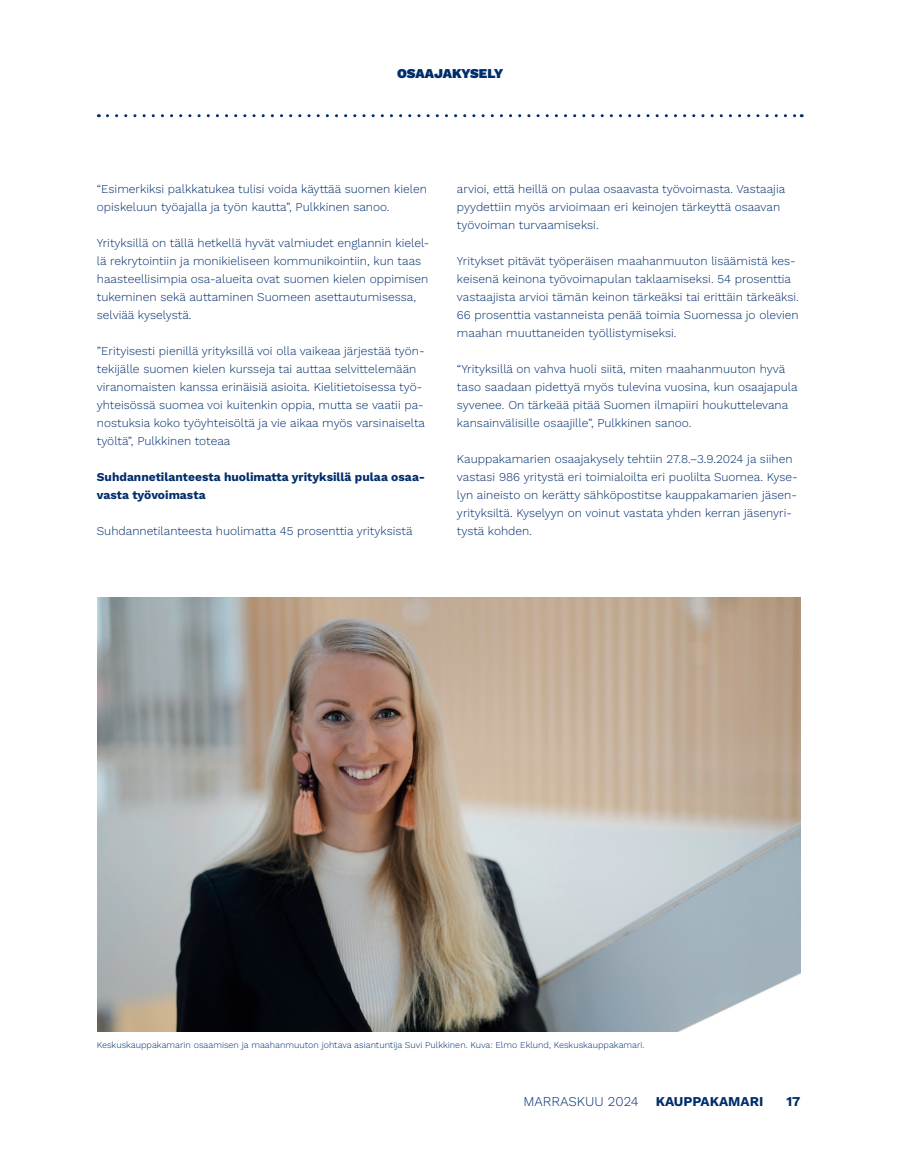
<style>
.page{position:relative;width:898px;height:1153px;background:#fff}
.page>*{position:absolute;margin:0;border:0;box-sizing:border-box;transform-origin:0 0}
.t1{font:700 13.5px "Work Sans";color:#002e6b}
.t2{font:300 13.5px "Work Sans";color:#002e6b}
.t3{font:900 13.5px "Work Sans";color:#002e6b}
.t4{font:300 12px/18px "Work Sans";color:#002e6b}
.t5{font:700 12px/18px "Work Sans";color:#002e6b}
.t6{font:300 9px "Work Sans";color:#002e6b}
</style>
<div class="page">
<svg style="left:107px;top:114px;width:694px;height:3px"></svg>
<img style="left:98px;top:597px;width:701px;height:434px">
<p class="t3" style="left:397px;top:63px;width:108px">OSAAJAKYSELY</p>
<p class="t4" style="left:97px;top:179px;width:331px">“Esimerkiksi palkkatukea tulisi voida käyttää suomen kielen opiskeluun työajalla ja työn kautta”, Pulkkinen sanoo.</p>
<p class="t4" style="left:97px;top:233px;width:334px">Yrityksillä on tällä hetkellä hyvät valmiudet englannin kielel&shy;lä rekrytointiin ja monikieliseen kommunikointiin, kun taas haasteellisimpia osa-alueita ovat suomen kielen oppimisen tukeminen sekä auttaminen Suomeen asettautumisessa, selviää kyselystä.</p>
<p class="t4" style="left:97px;top:341px;width:329px">”Erityisesti pienillä yrityksillä voi olla vaikeaa järjestää työn&shy;tekijälle suomen kielen kursseja tai auttaa selvittelemään viranomaisten kanssa erinäisiä asioita. Kielitietoisessa työ&shy;yhteisössä suomea voi kuitenkin oppia, mutta se vaatii pa&shy;nostuksia koko työyhteisöltä ja vie aikaa myös varsinaiselta työltä”, Pulkkinen toteaa</p>
<p class="t5" style="left:97px;top:467px;width:330px">Suhdannetilanteesta huolimatta yrityksillä pulaa osaa&shy;vasta työvoimasta</p>
<p class="t4" style="left:97px;top:521px;width:317px">Suhdannetilanteesta huolimatta 45 prosenttia yrityksistä</p>
<p class="t4" style="left:457px;top:179px;width:330px">arvioi, että heillä on pulaa osaavasta työvoimasta. Vastaajia pyydettiin myös arvioimaan eri keinojen tärkeyttä osaavan työvoiman turvaamiseksi.</p>
<p class="t4" style="left:457px;top:251px;width:343px">Yritykset pitävät työperäisen maahanmuuton lisäämistä kes&shy;keisenä keinona työvoimapulan taklaamiseksi. 54 prosenttia vastaajista arvioi tämän keinon tärkeäksi tai erittäin tärkeäksi.<br>66 prosenttia vastanneista penää toimia Suomessa jo olevien maahan muuttaneiden työllistymiseksi.</p>
<p class="t4" style="left:457px;top:359px;width:342px">“Yrityksillä on vahva huoli siitä, miten maahanmuuton hyvä taso saadaan pidettyä myös tulevina vuosina, kun osaajapula syvenee. On tärkeää pitää Suomen ilmapiiri houkuttelevana kansainvälisille osaajille”, Pulkkinen sanoo.</p>
<p class="t4" style="left:457px;top:449px;width:342px">Kauppakamarien osaajakysely tehtiin 27.8.–3.9.2024 ja siihen vastasi 986 yritystä eri toimialoilta eri puolilta Suomea. Kyse&shy;lyn aineisto on kerätty sähköpostitse kauppakamarien jäsen&shy;yrityksiltä. Kyselyyn on voinut vastata yhden kerran jäsenyri&shy;tystä kohden.</p>
<p class="t6" style="left:97px;top:1037px;width:549px">Keskuskauppakamarin osaamisen ja maahanmuuton johtava asiantuntija Suvi Pulkkinen. Kuva: Elmo Eklund, Keskuskauppakamari.</p>
<p class="t2" style="left:523px;top:1091px;width:117px">MARRASKUU 2024</p>
<p class="t1" style="left:655px;top:1090px;width:109px">KAUPPAKAMARI</p>
<p class="t1" style="left:786px;top:1090px;width:16px">17</p>
</div>
